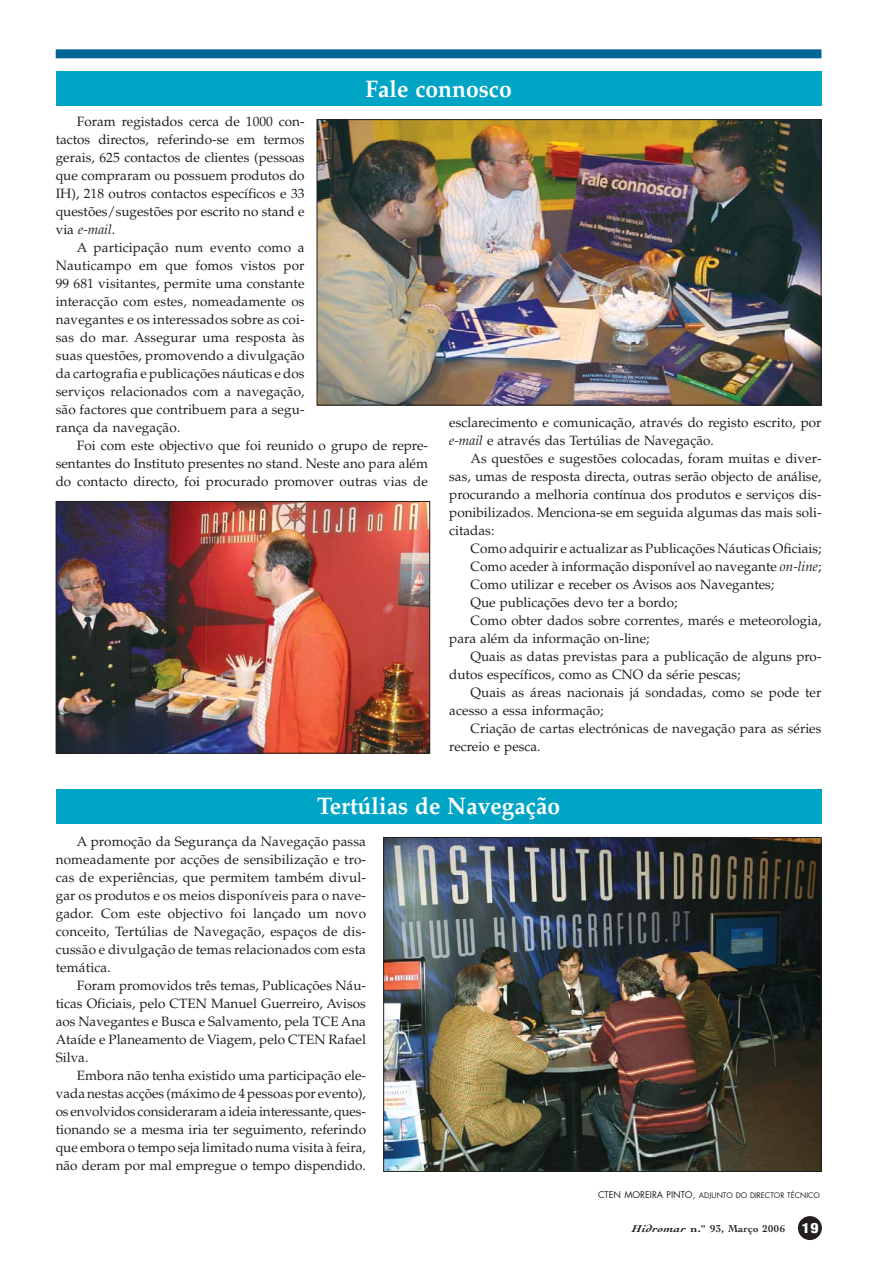
<style>
.page{position:relative;width:893px;height:1263px;background:#fff}
.page>*{position:absolute;margin:0;border:0;box-sizing:border-box;transform-origin:0 0}
.t1{font:700 24px "Palatino";color:#fff;scale:.95 1}
.t2{font:13.5px/18px "Palatino";color:#231f20;text-align:justify}
.t3{font:700 10.5px "Cochin";letter-spacing:.025em;color:#231f20;scale:1.2 1}
.t4{font:7.5px "Futura";color:#231f20}
.s1{font-style:italic}
.s2{font-size:9px}
.s3{font-family:"Helvetica";font-weight:900;font-stretch:condensed;font-size:13.5px;color:#fff}
</style>
<div class="page">
<div style="left:797px;top:1216px;width:24px;height:24px;background:#231f20;border-radius:50%"></div>
<img style="left:385px;top:839px;width:434px;height:331px">
<div style="left:383px;top:837px;width:438px;height:335px;border:1px solid #231f20"></div>
<div style="left:56px;top:789px;width:765px;height:34px;background:#00a5c6"></div>
<div style="left:56px;top:72px;width:765px;height:34px;background:#00a5c6"></div>
<img style="left:318px;top:121px;width:501px;height:282px">
<div style="left:316px;top:119px;width:505px;height:286px;border:1px solid #231f20"></div>
<img style="left:58px;top:503px;width:370px;height:249px">
<div style="left:56px;top:501px;width:374px;height:253px;border:1px solid #231f20"></div>
<div style="left:56px;top:49px;width:765px;height:9px;background:#006696"></div>
<h1 class="t1" style="left:365px;top:79px;width:155px">Fale connosco</h1>
<p class="t2" style="left:56px;top:114px;width:250px;text-indent:21px">Foram registados cerca de 1000 con&shy;tactos directos, referindo-se em termos gerais, 625 contactos de clientes (pessoas que compraram ou possuem produtos do IH), 218 outros contactos específicos e 33 questões/sugestões por escrito no stand e via <span class="s1">e-mail</span>.</p>
<p class="t2" style="left:56px;top:240px;width:250px;text-indent:21px">A participação num evento como a Nauticampo em que fomos vistos por 99 681 visitantes, permite uma constante interacção com estes, nomeadamente os navegantes e os interessados sobre as coi&shy;sas do mar. Assegurar uma resposta às suas questões, promovendo a divulgação da cartografia e publicações náuticas e dos serviços relacionados com a navegação, são factores que contribuem para a segu&shy;rança da navegação.</p>
<p class="t2" style="left:56px;top:438px;width:374px;text-indent:21px">Foi com este objectivo que foi reunido o grupo de repre&shy;sentantes do Instituto presentes no stand. Neste ano para além do contacto directo, foi procurado promover outras vias de</p>
<p class="t2" style="left:449px;top:415px;width:374px">esclarecimento e comunicação, através do registo escrito, por <span class="s1">e-mail</span> e através das Tertúlias de Navegação.</p>
<p class="t2" style="left:449px;top:451px;width:374px;text-indent:21px">As questões e sugestões colocadas, foram muitas e diver&shy;sas, umas de resposta directa, outras serão objecto de análise, procurando a melhoria contínua dos produtos e serviços dis&shy;ponibilizados. Menciona-se em seguida algumas das mais soli&shy;citadas:</p>
<p class="t2" style="left:470px;top:541px;width:352px">Como adquirir e actualizar as Publicações Náuticas Oficiais;</p>
<p class="t2" style="left:470px;top:559px;width:352px">Como aceder à informação disponível ao navegante <span class="s1">on-line</span>;</p>
<p class="t2" style="left:470px;top:577px;width:305px">Como utilizar e receber os Avisos aos Navegantes;</p>
<p class="t2" style="left:470px;top:595px;width:208px">Que publicações devo ter a bordo;</p>
<p class="t2" style="left:470px;top:613px;width:352px">Como obter dados sobre correntes, marés e meteorologia,</p>
<p class="t2" style="left:449px;top:631px;width:202px">para além da informação on-line;</p>
<p class="t2" style="left:470px;top:649px;width:352px">Quais as datas previstas para a publicação de alguns pro-</p>
<p class="t2" style="left:449px;top:667px;width:293px">dutos específicos, como as CNO da série pescas;</p>
<p class="t2" style="left:470px;top:685px;width:352px">Quais as áreas nacionais já sondadas, como se pode ter</p>
<p class="t2" style="left:449px;top:703px;width:156px">acesso a essa informação;</p>
<p class="t2" style="left:470px;top:721px;width:352px">Criação de cartas electrónicas de navegação para as séries</p>
<p class="t2" style="left:449px;top:739px;width:93px">recreio e pesca.</p>
<h1 class="t1" style="left:317px;top:797px;width:257px">Tertúlias de Navegação</h1>
<p class="t2" style="left:56px;top:834px;width:312px;text-indent:21px">A promoção da Segurança da Navegação passa nomeadamente por acções de sensibilização e tro&shy;cas de experiências, que permitem também divul&shy;gar os produtos e os meios disponíveis para o nave&shy;gador. Com este objectivo foi lançado um novo conceito, Tertúlias de Navegação, espaços de dis&shy;cussão e divulgação de temas relacionados com esta temática.</p>
<p class="t2" style="left:56px;top:978px;width:312px;text-indent:21px">Foram promovidos três temas, Publicações Náu&shy;ticas Oficiais, pelo CTEN Manuel Guerreiro, Avisos aos Navegantes e Busca e Salvamento, pela TCE Ana Ataíde e Planeamento de Viagem, pelo CTEN Rafael Silva.</p>
<p class="t2" style="left:56px;top:1068px;width:312px;text-indent:21px">Embora não tenha existido uma participação ele&shy;vada nestas acções (máximo de 4 pessoas por evento), os envolvidos consideraram a ideia interessante, ques&shy;tionando se a mesma iria ter seguimento, referindo que embora o tempo seja limitado numa visita à feira, não deram por mal empregue o tempo dispendido.</p>
<p class="t4" style="left:598px;top:1192px;width:223px"><span class="s2">CTEN MOREIRA PINTO,</span> ADJUNTO DO DIRECTOR TÉCNICO</p>
<p class="t3" style="left:632px;top:1224px;width:157px"><span class="s1">Hidromar</span> n.º 93, Março 2006 <span class="s3">19</span></p>
</div>
